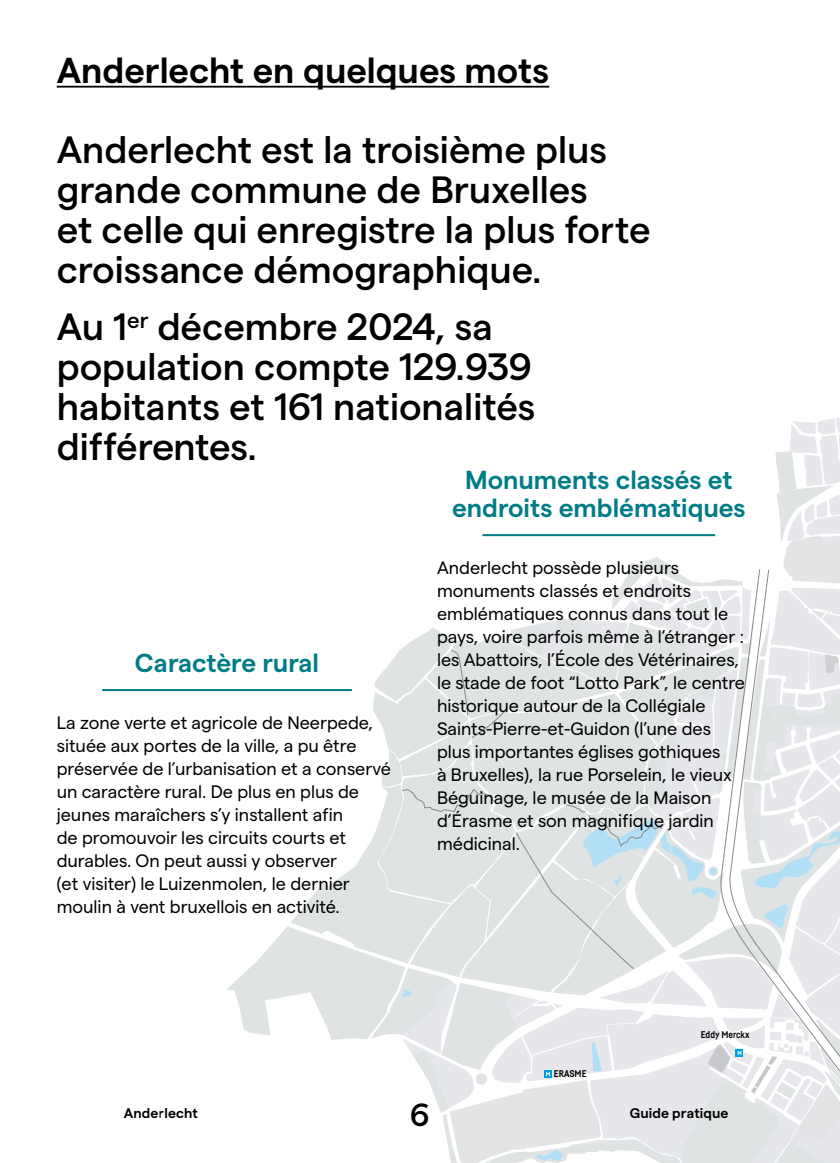
<style>
.page{position:relative;width:840px;height:1163px;background:#fff}
.page>*{position:absolute;margin:0;border:0;box-sizing:border-box;transform-origin:0 0}
.t1{font:500 38px/40px "Matter SQ";color:#000}
.t2{font:600 36px "Matter SQ";color:#000}
.t3{font:500 32px "Matter SQ";color:#000}
.t4{font:600 26px/28px "Matter SQ";color:#007c87;text-align:center}
.t5{font:18px/23px "Matter SQ";color:#000}
.t6{font:600 14px "Matter SQ";letter-spacing:.01em;color:#000}
.t7{font:700 9.6px "Fabrikat";color:#000}
</style>
<div class="page">
<hr style="left:57px;top:86px;width:492px;height:2px;background:#000">
<div style="left:161px;top:0;width:678px;height:1162px;background:#fff"></div>
<svg style="left:226px;top:418px;width:613px;height:745px"></svg>
<hr style="left:102px;top:689px;width:249px;height:2px;background:#007c87">
<hr style="left:482px;top:534px;width:232px;height:2px;background:#007c87">
<h2 class="t2" style="left:57px;top:44px;width:493px">Anderlecht en quelques mots</h2>
<h1 class="t1" style="left:57px;top:127px;width:595px">Anderlecht est la troisième plus grande commune de Bruxelles<br>et celle qui enregistre la plus forte croissance démographique.</h1>
<h1 class="t1" style="left:57px;top:304px;width:480px">Au 1<sup>er</sup> décembre 2024, sa population compte 129.939 habitants et 161 nationalités différentes.</h1>
<h3 class="t4" style="left:135px;top:646px;width:185px">Caractère rural</h3>
<p class="t5" style="left:57px;top:709px;width:335px">La zone verte et agricole de Neerpede, située aux portes de la ville, a pu être préservée de l’urbanisation et a conservé un caractère rural. De plus en plus de jeunes maraîchers s’y installent afin<br>de promouvoir les circuits courts et durables. On peut aussi y observer<br>(et visiter) le Luizenmolen, le dernier moulin à vent bruxellois en activité.</p>
<h3 class="t4" style="left:452px;top:463px;width:295px">Monuments classés et endroits emblématiques</h3>
<p class="t5" style="left:437px;top:554px;width:309px">Anderlecht possède plusieurs monuments classés et endroits emblématiques connus dans tout le pays, voire parfois même à l’étranger : les Abattoirs, l’École des Vétérinaires, le stade de foot “Lotto Park”, le centre historique autour de la Collégiale Saints-Pierre-et-Guidon (l’une des plus importantes églises gothiques<br>à Bruxelles), la rue Porselein, le vieux Béguinage, le musée de la Maison d’Érasme et son magnifique jardin médicinal.</p>
<p class="t7" style="left:553px;top:1067px;width:34px">ERASME</p>
<p class="t7" style="left:700px;top:1028px;width:50px">Eddy Merckx</p>
<p class="t6" style="left:124px;top:1102px;width:76px">Anderlecht</p>
<h3 class="t3" style="left:410px;top:1090px;width:21px">6</h3>
<p class="t6" style="left:629px;top:1102px;width:100px">Guide pratique</p>
</div>
